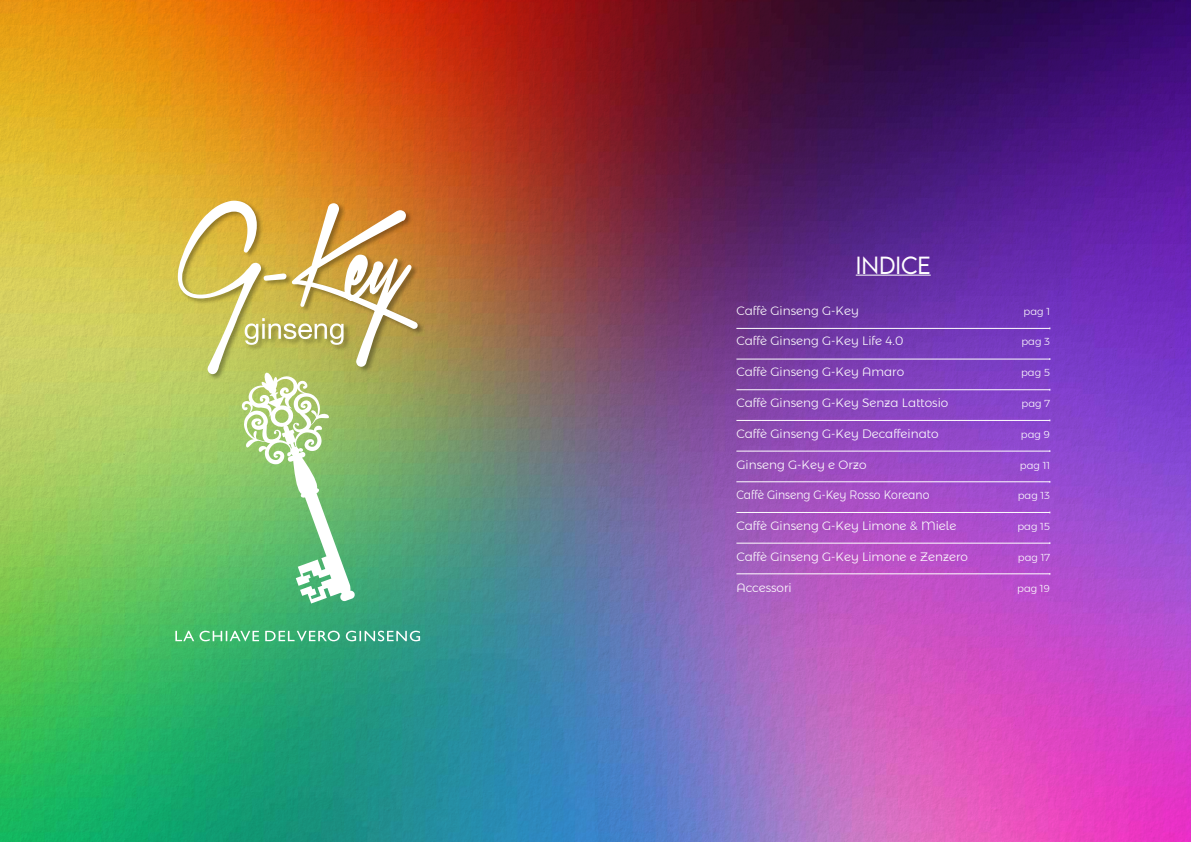
<style>
.page{position:relative;width:1191px;height:842px;background:#fff}
.page>*{position:absolute;margin:0;border:0;box-sizing:border-box;transform-origin:0 0}
.t1{font:300 22px "LEMONMILK";color:#fff}
.t2{font:300 12.1px "Montserrat Alternates";color:#fff}
.t3{font:300 12.1px "Montserrat Alternates";color:#fff;scale:.9 1}
.t4{font:300 10.1px "Montserrat Alternates";color:#fff}
</style>
<div class="page">
<img style="left:0;top:0;width:1191px;height:842px">
<div style="left:177px;top:200px;width:247px;height:181px;background:#000;opacity:.33"></div>
<img style="left:178px;top:201px;width:240px;height:173px">
<svg style="left:245px;top:318px;width:98px;height:27px"></svg>
<svg style="left:175px;top:631px;width:245px;height:10px"></svg>
<svg style="left:242px;top:372px;width:113px;height:231px"></svg>
<hr style="left:736px;top:328px;width:313px;height:1px;background:#fff">
<hr style="left:736px;top:359px;width:313px;height:1px;background:#fff">
<hr style="left:736px;top:390px;width:313px;height:1px;background:#fff">
<hr style="left:736px;top:420px;width:313px;height:1px;background:#fff">
<hr style="left:736px;top:512px;width:313px;height:1px;background:#fff">
<hr style="left:736px;top:574px;width:313px;height:1px;background:#fff">
<hr style="left:736px;top:482px;width:313px;height:1px;background:#fff">
<hr style="left:736px;top:543px;width:313px;height:1px;background:#fff">
<hr style="left:736px;top:451px;width:313px;height:1px;background:#fff">
<hr style="left:855px;top:275px;width:75px;height:1px;background:#fff">
<h1 class="t1" style="left:855px;top:251px;width:76px">INDICE</h1>
<p class="t2" style="left:736px;top:301px;width:124px">Caffè Ginseng G-Key</p>
<p class="t4" style="left:1023px;top:303px;width:28px">pag 1</p>
<p class="t2" style="left:736px;top:332px;width:169px">Caffè Ginseng G-Key Life 4.0</p>
<p class="t4" style="left:1021px;top:334px;width:30px">pag 3</p>
<p class="t2" style="left:736px;top:363px;width:169px">Caffè Ginseng G-Key Amaro</p>
<p class="t4" style="left:1021px;top:365px;width:30px">pag 5</p>
<p class="t2" style="left:736px;top:394px;width:213px">Caffè Ginseng G-Key Senza Lattosio</p>
<p class="t4" style="left:1021px;top:396px;width:30px">pag 7</p>
<p class="t2" style="left:736px;top:424px;width:203px">Caffè Ginseng G-Key Decaffeinato</p>
<p class="t4" style="left:1020px;top:427px;width:31px">pag 9</p>
<p class="t2" style="left:736px;top:455px;width:132px">Ginseng G-Key e Orzo</p>
<p class="t4" style="left:1020px;top:457px;width:32px">pag 11</p>
<p class="t3" style="left:736px;top:486px;width:216px">Caffè Ginseng G-Key Rosso Koreano</p>
<p class="t4" style="left:1017px;top:488px;width:34px">pag 13</p>
<p class="t2" style="left:736px;top:517px;width:221px">Caffè Ginseng G-Key Limone &amp; Miele</p>
<p class="t4" style="left:1017px;top:519px;width:34px">pag 15</p>
<p class="t2" style="left:736px;top:548px;width:233px">Caffè Ginseng G-Key Limone e Zenzero</p>
<p class="t4" style="left:1018px;top:550px;width:34px">pag 17</p>
<p class="t2" style="left:736px;top:578px;width:57px">Accessori</p>
<p class="t4" style="left:1017px;top:581px;width:34px">pag 19</p>
</div>
